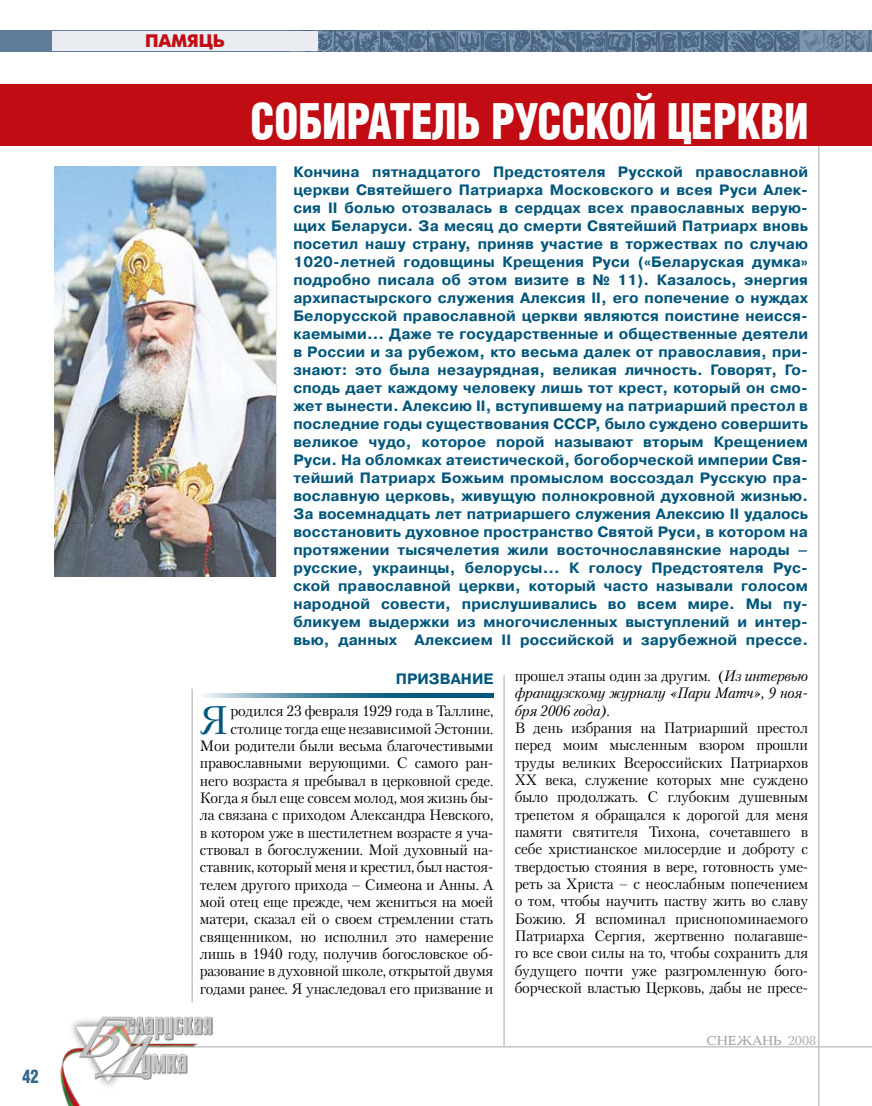
<style>
.page{position:relative;width:872px;height:1106px;background:#fff}
.page>*{position:absolute;margin:0;border:0;box-sizing:border-box;transform-origin:0 0}
.t1{font:700 47.85px "AG Letterica Cond L";color:#fff;scale:.9 1}
.t2{font:39.75px "Petersburg C";color:#00567b}
.t3{font:18px "Futuris Extra C";color:#c10c13}
.t4{font:700 18px "AG Letterica Cond L";color:#386688;scale:.9 1}
.t5{font:700 15px/18px "Pragmatica C";letter-spacing:.01em;color:#00567b;text-align:justify}
.t6{font:15px/17.2px "Petersburg C";letter-spacing:-.015em;color:#000;text-align:right}
.t7{font:13.5px "Baltica C";color:#97979b}
.s1{font-style:italic}
.s2{color:#aeafb2}
</style>
<div class="page">
<img style="left:285px;top:30px;width:587px;height:1px">
<svg style="left:0;top:31px;width:871px;height:21px"></svg>
<div style="left:52px;top:31px;width:266px;height:20px;background:#e9ecf1"></div>
<hr style="left:146px;top:1046px;width:726px;height:1px;background:#c3c5c7">
<img style="left:60px;top:1002px;width:170px;height:104px">
<svg style="left:871px;top:31px;width:1px;height:21px"></svg>
<hr style="left:818px;top:135px;width:1px;height:971px;background:#c3c5c7">
<hr style="left:503px;top:675px;width:2px;height:371px;background:#c3c5c7">
<hr style="left:191px;top:689px;width:2px;height:313px;background:#c3c5c7">
<div style="left:0;top:84px;width:872px;height:61px;background:#c10c13"></div>
<img style="left:54px;top:167px;width:221px;height:409px">
<svg style="left:204px;top:693px;width:289px;height:5px"></svg>
<p class="t4" style="left:23px;top:1065px;width:20px">42</p>
<p class="t3" style="left:145px;top:31px;width:81px">ПАМЯЦЬ</p>
<h1 class="t1" style="left:250px;top:93px;width:621px">Собиратель Русской Церкви</h1>
<p class="t5" style="left:293px;top:162px;width:516px">Кончина пятнадцатого Предстоятеля Русской православной церкви Святейшего Патриарха Московского и всея Руси Алек&shy;сия II болью отозвалась в сердцах всех православных верую&shy;щих Беларуси. За месяц до смерти Святейший Патриарх вновь посетил нашу страну, приняв участие в торжествах по случаю 1020-летней годовщины Крещения Руси («Беларуская думка» подробно писала об этом визите в № 11). Казалось, энергия архипастырского служения Алексия II, его попечение о нуждах Белорусской православной церкви являются поистине неисся&shy;каемыми… Даже те государственные и общественные деятели в России и за рубежом, кто весьма далек от православия, при&shy;знают: это была незаурядная, великая личность. Говорят, Го&shy;сподь дает каждому человеку лишь тот крест, который он смо&shy;жет вынести. Алексию II, вступившему на патриарший престол в последние годы существования СССР, было суждено совершить великое чудо, которое порой называют вторым Крещением Руси. На обломках атеистической, богоборческой империи Свя&shy;тейший Патриарх Божьим промыслом воссоздал Русскую пра&shy;вославную церковь, живущую полнокровной духовной жизнью.<br>За восемнадцать лет патриаршего служения Алексию II удалось восстановить духовное пространство Святой Руси, в котором на протяжении тысячелетия жили восточнославянские народы – русские, украинцы, белорусы… К голосу Предстоятеля Рус&shy;ской православной церкви, который часто называли голосом народной совести, прислушивались во всем мире. Мы пу&shy;бликуем выдержки из многочисленных выступлений и интер&shy;вью, данных Алексием II российской и зарубежной прессе.</p>
<p class="t5" style="left:396px;top:670px;width:99px">Призвание</p>
<p class="t6" style="left:514px;top:667px;width:295px;text-align:left">прошел этапы один за другим. (<span class="s1">Из интервью французскому журналу «Пари Матч», 9 ноя&shy;бря 2006 года)</span>.<br>В день избрания на Патриарший престол перед моим мысленным взором прошли труды великих Всероссийских Патриархов XX века, служение которых мне суждено было продолжать. С глубоким душевным трепетом я обращался к дорогой для меня памяти святителя Тихона, сочетавшего в себе христианское милосердие и доброту с твердостью стояния в вере, готовность уме&shy;реть за Христа – с неослабным попечением о том, чтобы научить паству жить во славу Божию. Я вспоминал приснопоминаемого Патриарха Сергия, жертвенно полагавше&shy;го все свои силы на то, чтобы сохранить для будущего почти уже разгромленную бого&shy;борческой властью Церкoвь, дабы не пресе-</p>
<p class="t6" style="left:200px;top:702px;width:295px">родился 23 февраля 1929 года в Таллине, столице тогда еще независимой Эстонии.<br>Мои родители были весьма благочестивыми православными верующими. С самого ран&shy;него возраста я пребывал в церковной среде.<br>Когда я был еще совсем молод, моя жизнь бы&shy;ла связана с приходом Александра Невского, в котором уже в шестилетнем возрасте я уча&shy;ствовал в богослужении. Мой духовный на&shy;ставник, который меня и крестил, был настоя&shy;телем другого прихода – Симеона и Анны. А мой отец еще прежде, чем жениться на моей матери, сказал ей о своем стремлении стать священником, но исполнил это намерение лишь в 1940 году, получив богословское об&shy;разование в духовной школе, открытой двумя годами ранее. Я унаследовал его призвание и</p>
<h2 class="t2" style="left:200px;top:696px;width:30px">Я</h2>
<p class="t7" style="left:706px;top:1033px;width:111px">СНЕЖАНЬ <span class="s2">2008</span></p>
</div>
